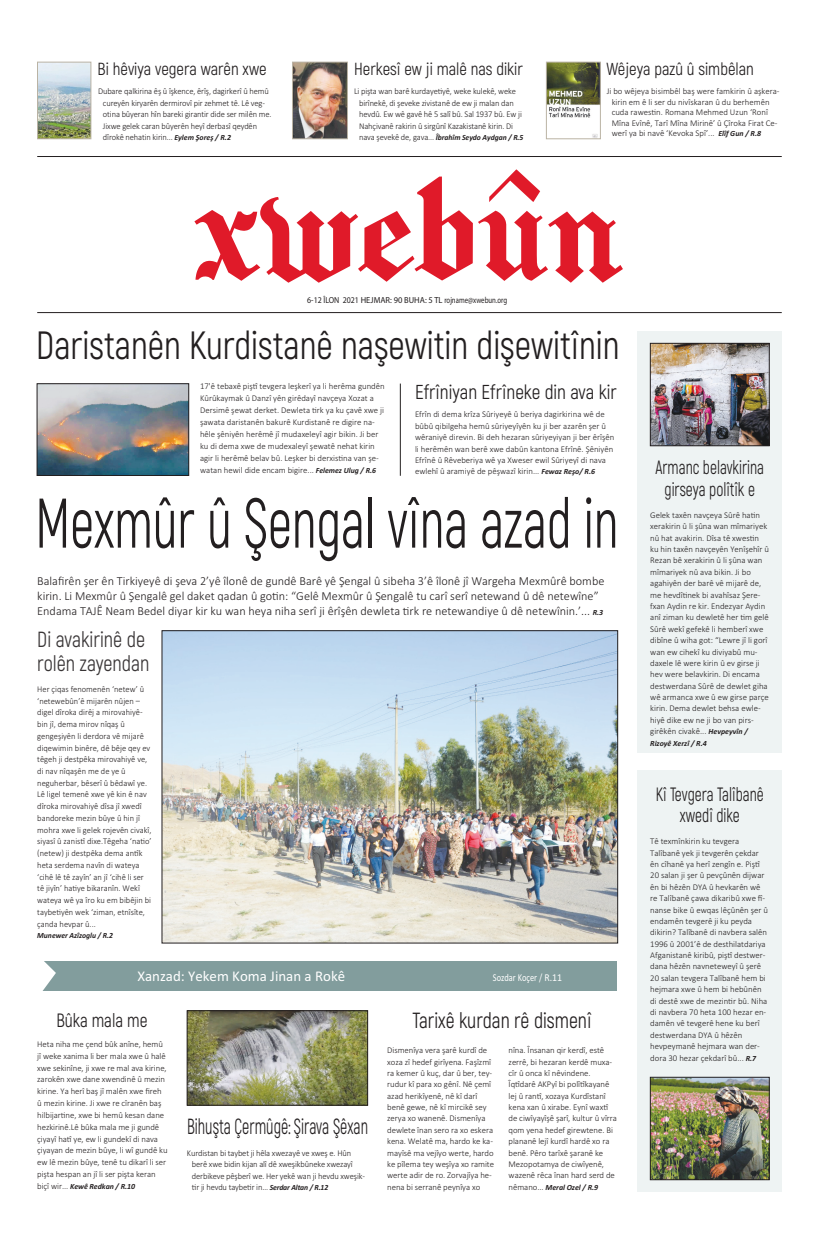
<style>
.page{position:relative;width:819px;height:1241px;background:#fff}
.page>*{position:absolute;margin:0;border:0;box-sizing:border-box;transform-origin:0 0}
.t1{font:135.62px "Chomsky";letter-spacing:-.03em;color:#e01a29}
.t2{font:70px "Akrobat";color:#231f20;scale:.76 1}
.t3{font:39.38px "Akrobat";color:#231f20;scale:.92 1}
.t4{font:21.88px "Akrobat";color:#231f20;scale:.73 1}
.t5{font:21.88px/23.6px "Akrobat";color:rgb(35 31 32/.9);scale:.92 1}
.t6{font:21.88px "Akrobat";color:#231f20;scale:.9 1}
.t7{font:20.12px "Akrobat";color:#231f20;scale:.95 1}
.t8{font:19.25px/21.9px "Akrobat";color:#231f20;text-align:center;scale:.8 1}
.t9{font:19.25px "Akrobat";color:#231f20;scale:.9 1}
.t10{font:17.5px "Akrobat";color:#231f20;scale:.95 1}
.t11{font:14.88px "Calibri";color:#fff}
.t12{font:300 12.25px/14.9px "Calibri";color:#231f20}
.t13{font:10.5px "Calibri";color:#fff;scale:.8 1}
.t14{font:300 8.75px/11.4px "Calibri";color:#231f20}
.t15{font:8.75px "Myriad Pro";color:#231f20;scale:.9 1}
.t16{font:italic 700 7.88px "Calibri";letter-spacing:-.005em;color:#231f20}
.s1{font-weight:700;font-style:italic;font-size:7.88px}
.s2{font-weight:300;font-style:normal;font-size:8.75px}
</style>
<div class="page">
<hr style="left:37px;top:156px;width:744px;height:1px;background:#231f20">
<hr style="left:37px;top:312px;width:744px;height:1px;background:#231f20">
<img style="left:39px;top:64px;width:50px;height:73px">
<div style="left:37px;top:62px;width:54px;height:77px;border:1px solid #bab3a4"></div>
<img style="left:294px;top:64px;width:51px;height:73px">
<div style="left:292px;top:62px;width:55px;height:77px;border:1px solid #bab3a4"></div>
<img style="left:548px;top:64px;width:50px;height:73px">
<div style="left:546px;top:62px;width:54px;height:77px;border:1px solid #bab3a4"></div>
<div style="left:637px;top:331px;width:144px;height:421px;background:#eef3f3"></div>
<div style="left:637px;top:770px;width:144px;height:421px;background:#eef3f3"></div>
<img style="left:189px;top:1012px;width:177px;height:91px">
<div style="left:187px;top:1010px;width:181px;height:95px;border:1px solid #231f20"></div>
<img style="left:652px;top:345px;width:115px;height:99px">
<div style="left:650px;top:343px;width:119px;height:103px;border:1px solid #231f20"></div>
<img style="left:652px;top:1078px;width:115px;height:99px">
<div style="left:650px;top:1076px;width:119px;height:103px;border:1px solid #231f20"></div>
<hr style="left:400px;top:383px;width:1px;height:92px;background:#231f20">
<img style="left:39px;top:385px;width:148px;height:88px">
<div style="left:37px;top:383px;width:152px;height:92px;border:1px solid #231f20"></div>
<div style="left:40px;top:961px;width:576px;height:29px;background:#829d9d"></div>
<svg style="left:40px;top:961px;width:16px;height:30px"></svg>
<img style="left:164px;top:632px;width:452px;height:309px">
<div style="left:162px;top:630px;width:456px;height:313px;border:1px solid #231f20"></div>
<p class="t10" style="left:98px;top:60px;width:179px">Bi hêviya vegera warên xwe</p>
<p class="t14" style="left:103px;top:87px;width:170px;text-indent:-5px">Dubare qalkirina êş û îşkence, êrîş, dagirkerî û hemû cureyên kiryarên dermirovî pir zehmet tê. Lê veg‐ otina bûyeran hîn bareki girantir dide ser milên me.<br>Jixwe gelek caran bûyerên heyî derbasî qeydên dîrokê nehatin kirin... <span class="s1">Eylem Şoreş / R.2</span></p>
<p class="t10" style="left:354px;top:60px;width:179px">Herkesî ew ji malê nas dikir</p>
<p class="t14" style="left:359px;top:86px;width:164px;text-indent:-5px">Li pişta wan barê kurdayetiyê, weke kulekê, weke birînekê, di şeveke zivistanê de ew ji malan dan hevdû. Ew wê gavê hê 5 salî bû. Sal 1937 bû. Ew ji Nahçivanê rakirin û sirgûnî Kazakistanê kirin. Di</p>
<p class="t16" style="left:359px;top:134px;width:166px"><span class="s2">nava şevekê de, gava...</span> Îbrahîm Seydo Aydgan / R.5</p>
<p class="t10" style="left:606px;top:60px;width:157px">Wêjeya pazû û simbêlan</p>
<p class="t14" style="left:611px;top:87px;width:169px;line-height:10.5px;text-indent:-5px">Ji bo wêjeya bisimbêl baş were famkirin û aşkera‐ kirin em ê li ser du nivîskaran û du berhemên cuda rawestin. Romana Mehmed Uzun ‘Ronî Mîna Evînê, Tarî Mîna Mirinê’ û Çîroka Firat Ce‐ werî ya bi navê ‘Kevoka Spî’... <span class="s1">Elîf Gun / R.8</span></p>
<p class="t1" style="left:193px;top:154px;width:433px">xwebûn</p>
<p class="t15" style="left:307px;top:295px;width:223px">6-12 ÎLON 2021 HEJMAR: 90 BUHA: 5 TL rojname@xwebun.org</p>
<p class="t3" style="left:36px;top:326px;width:635px">Daristanên Kurdistanê naşewitin dişewitînin</p>
<p class="t7" style="left:415px;top:382px;width:214px">Efrîniyan Efrîneke din ava kir</p>
<p class="t14" style="left:415px;top:409px;width:201px">Efrîn di dema krîza Sûriyeyê û beriya dagirkirina wê de bûbû qibilgeha hemû sûriyeyîyên ku ji ber azarên şer û wêraniyê direvin. Bi deh hezaran sûriyeyiyan ji ber êrîşên li herêmên wan berê xwe dabûn kantona Efrînê. Şêniyên Efrînê û Rêveberiya wê ya Xweser ewil Sûriyeyî di nava ewlehî û aramiyê de pêşwazî kirin... <span class="s1">Fewaz Reşo/ R.6</span></p>
<p class="t14" style="left:200px;top:381px;width:186px;line-height:12px">17'ê tebaxê piştî tevgera leşkerî ya li herêma gundên Kûrûkaymak û Danzî yên girêdayî navçeya Xozat a Dersimê şewat derket. Dewleta tirk ya ku çavê xwe ji şawata daristanên bakurê Kurdistanê re digire na‐ hêle şêniyên herêmê jî mudaxeleyî agir bikin. Ji ber ku di dema xwe de mudexaleyî şewatê nehat kirin agir li herêmê belav bû. Leşker bi derxistina van şe‐ watan hewil dide encam bigire... <span class="s1">Felemez Ulug / R.6</span></p>
<p class="t2" style="left:35px;top:489px;width:768px">Mexmûr û Şengal vîna azad in</p>
<p class="t12" style="left:37px;top:574px;width:568px">Balafirên şer ên Tirkiyeyê di şeva 2’yê îlonê de gundê Barê yê Şengal û sibeha 3’ê îlonê jî Wargeha Mexmûrê bombe kirin. Li Mexmûr û Şengalê gel daket qadan û gotin: “Gelê Mexmûr û Şengalê tu carî serî netewand û dê netewîne”</p>
<p class="t12" style="left:37px;top:604px;width:567px">Endama TAJÊ Neam Bedel diyar kir ku wan heya niha serî ji êrîşên dewleta tirk re netewandiye û dê netewînin.’... <span class="s1">R.3</span></p>
<p class="t5" style="left:37px;top:629px;width:123px">Di avakirinê de rolên zayendan</p>
<p class="t14" style="left:37px;top:683px;width:116px;line-height:11.7px">Her çiqas fenomenên ‘netew’ û ‘netewebûn’ê mijarên nûjen – digel dîroka dirêj a mirovahiyê&shy;bin jî, dema mirov nîqaş û gengeşiyên li derdora vê mijarê diqewimin binêre, dê bêje qey ev têgeh ji destpêka mirovahiyê ve, di nav nîqaşên me de ye û neguherbar, bêserî û bêdawî ye.<br>Lê ligel temenê xwe yê kin ê nav dîroka mirovahiyê dîsa jî xwedî bandoreke mezin bûye û hin jî mohra xwe li gelek rojevên civakî, siyasî û zanistî dixe.Têgeha ‘natio’ (netew) ji destpêka dema antîk heta serdema navîn di wateya ‘cihê lê tê zayîn’ an jî ‘cihê li ser tê jiyîn’ hatiye bikaranîn. Wekî wateya wê ya îro ku em bibêjin bi taybetiyên wek ‘ziman, etnîsîte, çanda hevpar û...</p>
<p class="t16" style="left:37px;top:932px;width:77px">Munewer Azîzoglu / R.2</p>
<p class="t11" style="left:137px;top:966px;width:209px">Xanzad: Yekem Koma Jinan a Rokê</p>
<p class="t13" style="left:493px;top:970px;width:88px">Sozdar Koçer / R.11</p>
<p class="t9" style="left:56px;top:1010px;width:103px">Bûka mala me</p>
<p class="t14" style="left:37px;top:1038px;width:132px;line-height:11.8px">Heta niha me çend bûk anîne, hemû jî weke xanima li ber mala xwe û halê xwe sekinîne, ji xwe re mal ava kirine, zarokên xwe dane xwendinê û mezin kirine. Ya herî baş jî malên xwe fireh û mezin kirine. Ji xwe re cîranên baş hilbijartine, xwe bi hemû kesan dane hezkirinê.Lê bûka mala me ji gundê çiyayî hatî ye, ew li gundekî di nava çiyayan de mezin bûye, li wî gundê ku ew lê mezin bûye, tenê tu dikarî li ser pişta hespan an jî li ser pişta keran</p>
<p class="t16" style="left:37px;top:1183px;width:99px"><span class="s2">biçî wir...</span> Kewê Redkan / R.10</p>
<p class="t4" style="left:187px;top:1115px;width:249px">Bihuşta Çermûgê: Şirava Şêxan</p>
<p class="t14" style="left:192px;top:1147px;width:174px;text-indent:-5px">Kurdistan bi taybet ji hêla xwezayê ve xweş e. Hûn berê xwe bidin kijan alî dê xweşikbûneke xwezayî derbikeve pêşberî we. Her yekê wan ji hevdu xweşik‐ tir ji hevdu taybetir in… <span class="s1">Serdar Altan / R.12</span></p>
<p class="t6" style="left:412px;top:1009px;width:200px">Tarixê kurdan rê dismenî</p>
<p class="t14" style="left:387px;top:1045px;width:108px">Dismenîya vera şarê kurdî de xoza zî hedef girîyena. Faşîzmî ra kemer û kuç, dar û ber, tey‐ rudur kî para xo gênî. Nê çemî azad herikîyenê, nê kî darî benê gewe, nê kî mircikê sey zerya xo wanenê. Dismenîya dewlete înan sero ra xo eskera kena. Welatê ma, hardo ke ka‐ mayîsê ma vejîyo werte, hardo ke pîlema tey weşîya xo ramite werte adir de ro. Zorvajîya he‐ nena bi serranê peynîya xo</p>
<p class="t14" style="left:508px;top:1045px;width:105px">nîna. Însanan qir kerdî, estê zerrê, bi hezaran kerdê muxa‐ cîr û onca kî nêvindene.</p>
<p class="t14" style="left:508px;top:1079px;width:110px">Îqtîdarê AKPyî bi polîtîkayanê lej û rantî, xozaya Kurdîstanî kena xan û xirabe. Eynî waxtî de ciwîyayîşê şarî, kultur û vîrra qom yena hedef girewtene. Bi plananê lejî kurdî hardê xo ra benê. Pêro tarîxê şaranê ke<br>Mezopotamya de ciwîyenê, wazenê rêca înan hard serd de</p>
<p class="t16" style="left:508px;top:1184px;width:91px"><span class="s2">nêmano...</span> Meral Ozel / R.9</p>
<p class="t8" style="left:655px;top:457px;width:137px">Armanc belavkirina girseya polîtîk e</p>
<p class="t14" style="left:650px;top:510px;width:120px">Gelek taxên navçeya Sûrê hatin xerakirin û li şûna wan mîmariyek nû hat avakirin. Dîsa tê xwestin ku hin taxên navçeyên Yenîşehîr û<br>Rezan bê xerakirin û li şûna wan mîmariyek nû ava bikin. Ji bo agahiyên der barê vê mijarê de, me hevdîtinek bi avahîsaz Şere‐ fxan Aydin re kir. Endezyar Aydin anî ziman ku dewletê her tim gelê<br>Sûrê wekî gefekê li hemberî xwe dibîne û wiha got: “Lewre jî li gorî wan ew cihekî ku diviyabû mu‐ daxele lê were kirin û ev girse ji hev were belavkirin. Di encama destwerdana Sûrê de dewlet giha wê armanca xwe û ew girse parçe kirin. Dema dewlet behsa ewle‐ hiyê dike ew ne ji bo van pirs‐ girêkên civakê... <span class="s1">Hevpeyvîn /</span></p>
<p class="t16" style="left:650px;top:740px;width:58px">Rizoyê Xerzî / R.4</p>
<p class="t8" style="left:655px;top:783px;width:137px">Kî Tevgera Talîbanê xwedî dike</p>
<p class="t14" style="left:650px;top:836px;width:119px">Tê texmînkirin ku tevgera<br>Talîbanê yek ji tevgerên çekdar ên cîhanê ya herî zengîn e. Piştî<br>20 salan ji şer û pevçûnên dijwar ên bi hêzên DYA û hevkarên wê re Talîbanê çawa dikaribû xwe fî‐ nanse bike û ewqas lêçûnên şer û endamên tevgerê ji ku peyda dikirin? Talîbanê di navbera salên<br>1996 û 2001’ê de desthilatdariya<br>Afganistanê kiribû, piştî destwer‐ dana hêzên navneteweyî û şerê<br>20 salan tevgera Talîbanê hem bi hejmara xwe û hem bi hebûnên di destê xwe de mezintir bû. Niha di navbera 70 heta 100 hezar en‐ damên vê tevgerê hene ku berî destwerdana DYA û hêzên hevpeymanê hejmara wan der‐ dora 30 hezar çekdarî bû... <span class="s1">R.7</span></p>
</div>
